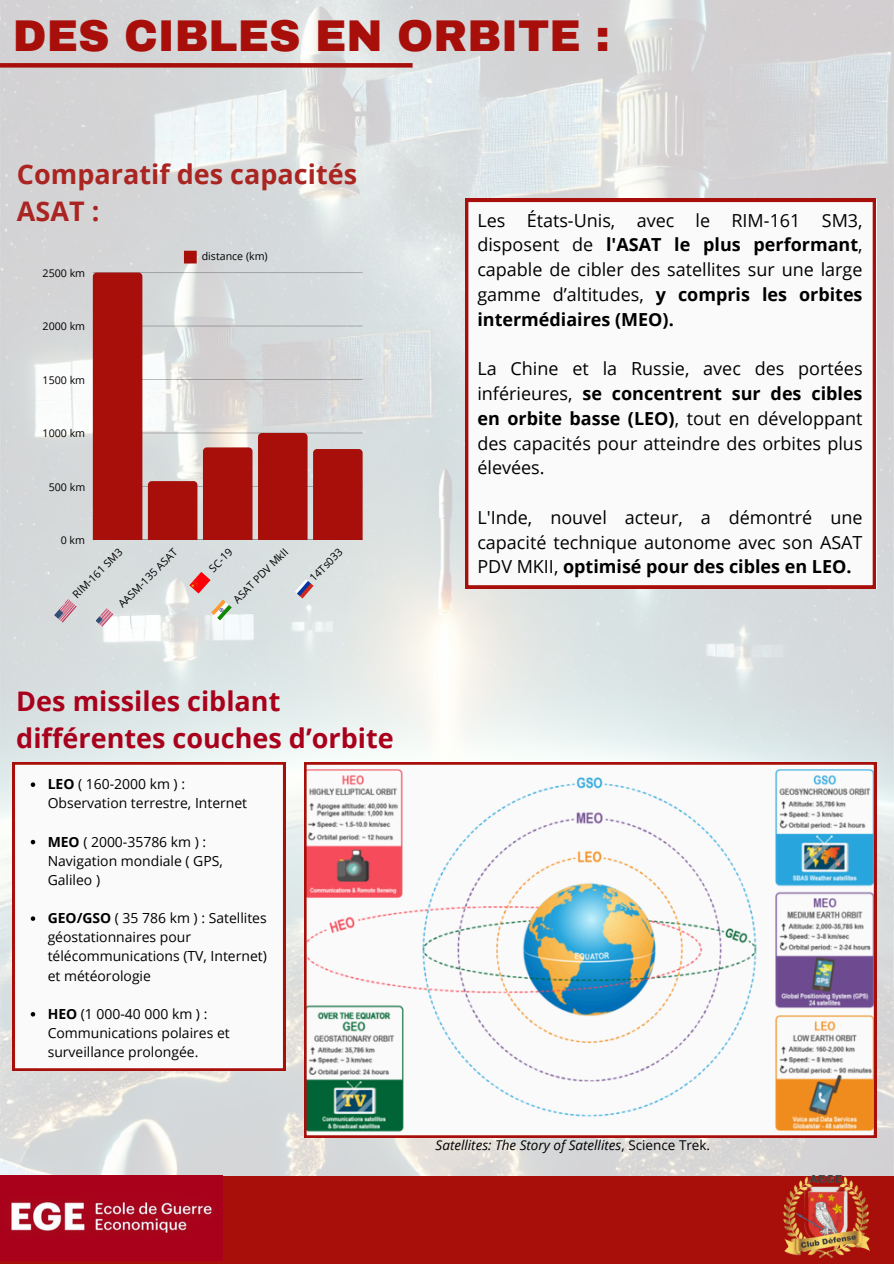
<style>
.page{position:relative;width:894px;height:1264px;background:#fff}
.page>*{position:absolute;margin:0;border:0;box-sizing:border-box;transform-origin:0 0}
.t1{font:900 43.5px "Archivo";color:#a80f0a}
.t2{font:700 27px/37.2px "Open Sans";color:#a9011c}
.t3{font:700 27px/37.2px "Open Sans";color:#aa2521}
.t4{font:18px/24.8px "Open Sans";color:#000;text-align:justify}
.t5{font:13.95px/19.2px "Open Sans";color:#000}
.t6{font:italic 13.5px "Open Sans";color:#000}
.t7{font:10.65px "Open Sans";color:#000}
.s1{font-weight:700}
.s2{font-style:normal}
</style>
<div class="page">
<img style="left:0;top:0;width:893px;height:1175px">
<div style="left:0;top:1175px;width:893px;height:88px;background:#a80f0a"></div>
<img style="left:0;top:1175px;width:223px;height:85px">
<svg style="left:304px;top:762px;width:571px;height:375px"></svg>
<img style="left:295px;top:579px;width:18px;height:19px">
<img style="left:189px;top:572px;width:21px;height:21px">
<svg style="left:211px;top:599px;width:21px;height:22px"></svg>
<img style="left:54px;top:599px;width:23px;height:23px">
<img style="left:95px;top:608px;width:18px;height:18px">
<svg style="left:184px;top:251px;width:13px;height:12px"></svg>
<hr style="left:93px;top:539px;width:269px;height:1px;background:#000;opacity:.6">
<hr style="left:93px;top:486px;width:269px;height:1px;background:#000;opacity:.25">
<hr style="left:93px;top:433px;width:269px;height:1px;background:#000;opacity:.25">
<hr style="left:93px;top:379px;width:269px;height:1px;background:#000;opacity:.25">
<hr style="left:93px;top:326px;width:269px;height:1px;background:#b8bcbd">
<hr style="left:93px;top:272px;width:269px;height:1px;background:#a3a7a9">
<div style="left:93px;top:272px;width:49px;height:268px;background:#a80f0a"></div>
<div style="left:148px;top:481px;width:49px;height:59px;background:#a80f0a"></div>
<div style="left:203px;top:447px;width:49px;height:93px;background:#a80f0a"></div>
<div style="left:258px;top:433px;width:49px;height:107px;background:#a80f0a"></div>
<div style="left:313px;top:449px;width:49px;height:91px;background:#a80f0a"></div>
<svg style="left:465px;top:199px;width:410px;height:389px"></svg>
<svg style="left:13px;top:762px;width:272px;height:308px"></svg>
<svg style="left:31px;top:782px;width:4px;height:5px"></svg>
<svg style="left:31px;top:839px;width:4px;height:5px"></svg>
<svg style="left:31px;top:916px;width:4px;height:4px"></svg>
<svg style="left:31px;top:1012px;width:4px;height:4px"></svg>
<div style="left:0;top:63px;width:412px;height:5px;background:#a80f0a"></div>
<img style="left:759px;top:1175px;width:134px;height:82px">
<p class="t1" style="left:13px;top:12px;width:598px">DES CIBLES EN ORBITE :</p>
<p class="t3" style="left:17px;top:154px;width:341px">Comparatif des capacités<br>ASAT :</p>
<p class="t7" style="left:43px;top:265px;width:44px">2500 km</p>
<p class="t7" style="left:43px;top:319px;width:44px">2000 km</p>
<p class="t7" style="left:43px;top:372px;width:44px">1500 km</p>
<p class="t7" style="left:43px;top:425px;width:44px">1000 km</p>
<p class="t7" style="left:49px;top:479px;width:38px">500 km</p>
<p class="t7" style="left:61px;top:532px;width:26px">0 km</p>
<p class="t7" style="left:202px;top:249px;width:68px">distance (km)</p>
<p class="t7" style="left:115px;top:600px;width:80px;rotate:-45deg">AASM-135 ASAT</p>
<p class="t7" style="left:205px;top:564px;width:30px;rotate:-45deg">SC-19</p>
<p class="t7" style="left:230px;top:595px;width:74px;rotate:-45deg">ASAT PDV MkII</p>
<p class="t7" style="left:306px;top:574px;width:43px;rotate:-45deg">14Ts033</p>
<p class="t7" style="left:69px;top:591px;width:67px;rotate:-45deg">RIM-161 SM3</p>
<p class="t2" style="left:16px;top:681px;width:379px">Des missiles ciblant différentes couches d’orbite</p>
<p class="t5" style="left:48px;top:774px;width:201px"><span class="s1">LEO</span> ( 160-2000 km ) :<br>Observation terrestre, Internet</p>
<p class="t5" style="left:48px;top:831px;width:177px"><span class="s1">MEO</span> ( 2000-35786 km ) :<br>Navigation mondiale ( GPS,<br>Galileo )</p>
<p class="t5" style="left:48px;top:908px;width:220px"><span class="s1">GEO/GSO</span> ( 35 786 km ) : Satellites géostationnaires pour télécommunications (TV, Internet) et météorologie</p>
<p class="t5" style="left:48px;top:1003px;width:183px"><span class="s1">HEO</span> (1 000-40 000 km ) :<br>Communications polaires et surveillance prolongée.</p>
<h1 class="t4" style="left:477px;top:207px;width:386px">Les États-Unis, avec le RIM-161 SM3, disposent de <span class="s1">l'ASAT le plus performant</span>, capable de cibler des satellites sur une large gamme d’altitudes, <span class="s1">y compris les orbites intermédiaires (MEO).</span></h1>
<h2 class="t4" style="left:477px;top:356px;width:386px">La Chine et la Russie, avec des portées inférieures, <span class="s1">se concentrent sur des cibles en orbite basse (LEO)</span>, tout en développant des capacités pour atteindre des orbites plus élevées.</h2>
<p class="t4" style="left:477px;top:504px;width:386px">L'Inde, nouvel acteur, a démontré une capacité technique autonome avec son ASAT PDV MKII, <span class="s1">optimisé pour des cibles en LEO.</span></p>
<p class="t6" style="left:435px;top:1135px;width:276px">Satellites: The Story of Satellites<span class="s2">, Science Trek.</span></p>
</div>
